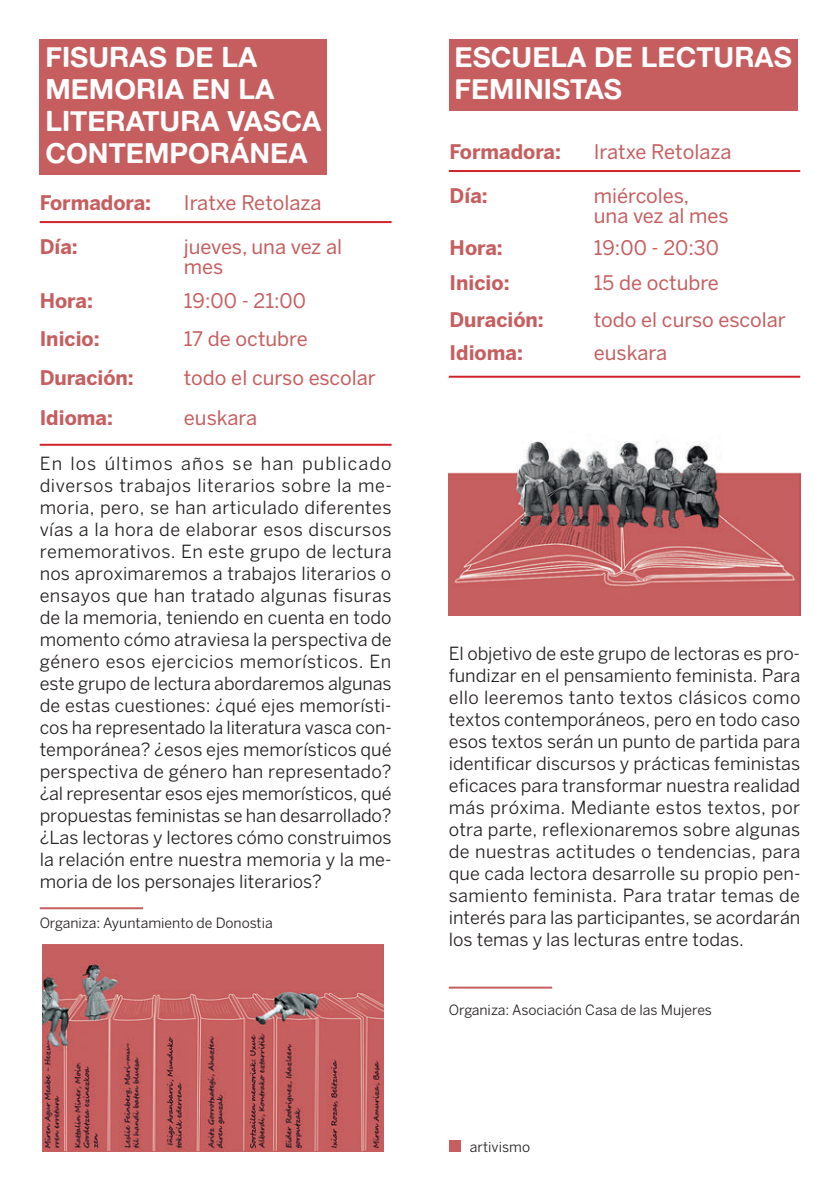
<style>
.page{position:relative;width:840px;height:1191px;background:#fff}
.page>*{position:absolute;margin:0;border:0;box-sizing:border-box;transform-origin:0 0}
.t1{font:28px/32px "Alte Haas Grotesk Bold";color:#fff}
.t2{font:20px/20px "Benton Sans";color:#c65e5f}
.t3{font:700 20px "Benton Sans";color:#c65e5f}
.t4{font:18px/22px "Benton Sans";color:#231f20;text-align:justify}
.t5{font:14px "Benton Sans";color:#231f20}
</style>
<div class="page">
<div style="left:448px;top:40px;width:349px;height:71px;background:#c65e5f"></div>
<div style="left:40px;top:40px;width:287px;height:135px;background:#c65e5f"></div>
<hr style="left:448px;top:170px;width:351px;height:2px;background:#d1232a">
<hr style="left:40px;top:221px;width:351px;height:2px;background:#d1232a">
<hr style="left:448px;top:376px;width:351px;height:2px;background:#d1232a">
<hr style="left:40px;top:444px;width:351px;height:2px;background:#d1232a">
<hr style="left:448px;top:986px;width:104px;height:2px;background:#c65e5f">
<hr style="left:40px;top:907px;width:103px;height:2px;background:#c65e5f">
<img style="left:42px;top:944px;width:341px;height:207px">
<div style="left:448px;top:1140px;width:12px;height:12px;background:#c65e5f"></div>
<img style="left:448px;top:441px;width:351px;height:174px">
<h1 class="t1" style="left:45px;top:40px;width:277px">FISURAS DE LA<br>MEMORIA EN LA<br>LITERATURA VASCA<br>CONTEMPORÁNEA</h1>
<p class="t3" style="left:40px;top:191px;width:113px">Formadora:</p>
<p class="t2" style="left:184px;top:193px;width:139px">Iratxe Retolaza</p>
<p class="t3" style="left:40px;top:234px;width:40px">Día:</p>
<p class="t2" style="left:184px;top:236px;width:160px">jueves, una vez al mes</p>
<p class="t3" style="left:40px;top:289px;width:55px">Hora:</p>
<p class="t2" style="left:184px;top:291px;width:124px">19:00 - 21:00</p>
<p class="t3" style="left:40px;top:327px;width:61px">Inicio:</p>
<p class="t2" style="left:184px;top:328px;width:125px">17 de octubre</p>
<p class="t3" style="left:40px;top:366px;width:96px">Duración:</p>
<p class="t2" style="left:184px;top:367px;width:193px">todo el curso escolar</p>
<p class="t3" style="left:40px;top:406px;width:75px">Idioma:</p>
<p class="t2" style="left:184px;top:408px;width:75px">euskara</p>
<p class="t4" style="left:40px;top:452px;width:353px">En los últimos años se han publicado diversos trabajos literarios sobre la me&shy;moria, pero, se han articulado diferentes vías a la hora de elaborar esos discursos rememorativos. En este grupo de lectura nos aproximaremos a trabajos literarios o ensayos que han tratado algunas fisuras de la memoria, teniendo en cuenta en todo momento cómo atraviesa la perspectiva de género esos ejercicios memorísticos. En este grupo de lectura abordaremos algunas de estas cuestiones: ¿qué ejes memorísti&shy;cos ha representado la literatura vasca con&shy;temporánea? ¿esos ejes memorísticos qué perspectiva de género han representado? ¿al representar esos ejes memorísticos, qué propuestas feministas se han desarrollado? ¿Las lectoras y lectores cómo construimos la relación entre nuestra memoria y la me&shy;moria de los personajes literarios?</p>
<p class="t5" style="left:40px;top:915px;width:234px">Organiza: Ayuntamiento de Donostia</p>
<h1 class="t1" style="left:454px;top:40px;width:339px">ESCUELA DE LECTURAS<br>FEMINISTAS</h1>
<p class="t3" style="left:449px;top:140px;width:113px">Formadora:</p>
<p class="t2" style="left:593px;top:142px;width:139px">Iratxe Retolaza</p>
<p class="t3" style="left:449px;top:184px;width:40px">Día:</p>
<p class="t2" style="left:593px;top:186px;width:136px">miércoles, una vez al mes</p>
<p class="t3" style="left:449px;top:235px;width:55px">Hora:</p>
<p class="t2" style="left:593px;top:237px;width:127px">19:00 - 20:30</p>
<p class="t3" style="left:449px;top:271px;width:61px">Inicio:</p>
<p class="t2" style="left:593px;top:273px;width:127px">15 de octubre</p>
<p class="t3" style="left:449px;top:307px;width:96px">Duración:</p>
<p class="t2" style="left:593px;top:309px;width:193px">todo el curso escolar</p>
<p class="t3" style="left:449px;top:341px;width:75px">Idioma:</p>
<p class="t2" style="left:593px;top:343px;width:75px">euskara</p>
<p class="t4" style="left:448px;top:642px;width:353px">El objetivo de este grupo de lectoras es pro&shy;fundizar en el pensamiento feminista. Para ello leeremos tanto textos clásicos como textos contemporáneos, pero en todo caso esos textos serán un punto de partida para identificar discursos y prácticas feministas eficaces para transformar nuestra realidad más próxima. Mediante estos textos, por otra parte, reflexionaremos sobre algunas de nuestras actitudes o tendencias, para que cada lectora desarrolle su propio pen&shy;samiento feminista. Para tratar temas de interés para las participantes, se acordarán los temas y las lecturas entre todas.</p>
<p class="t5" style="left:448px;top:1001px;width:264px">Organiza: Asociación Casa de las Mujeres</p>
<p class="t5" style="left:469px;top:1138px;width:62px">artivismo</p>
</div>
